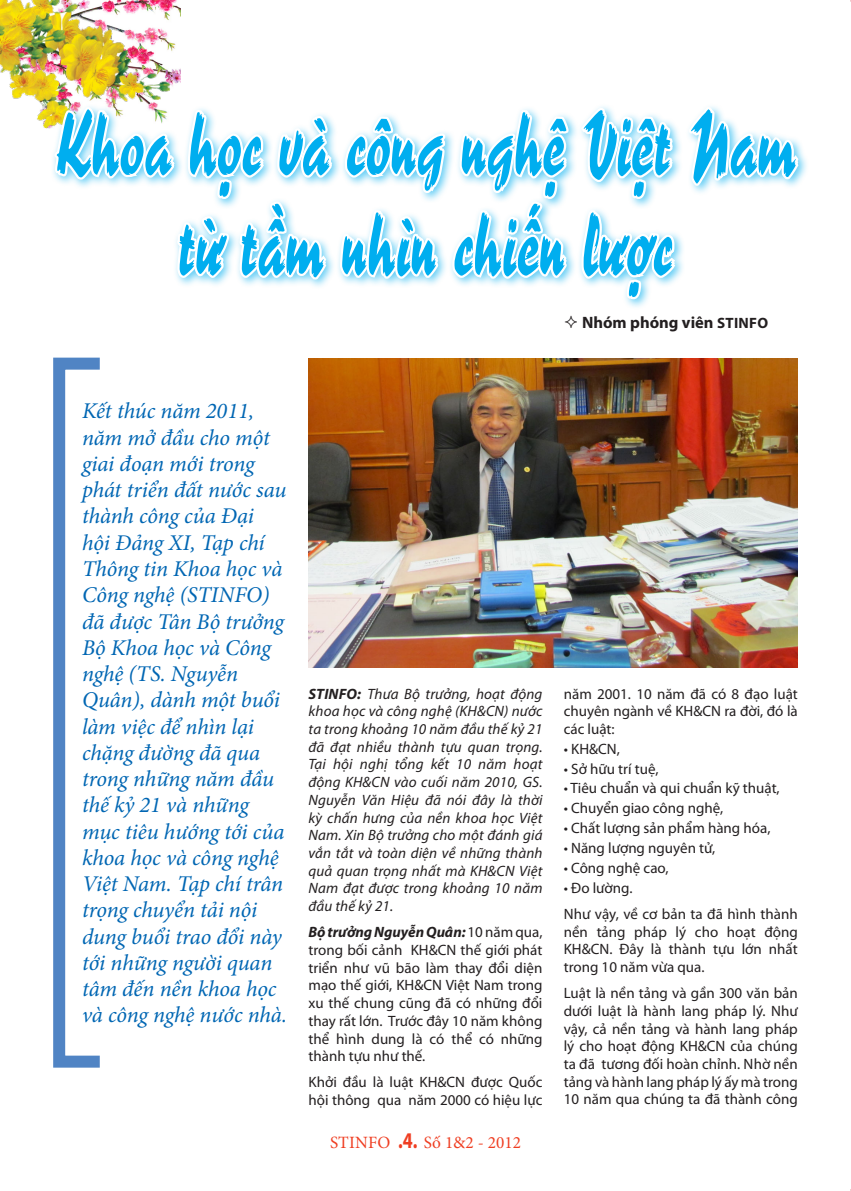
<style>
.page{position:relative;width:851px;height:1191px;background:#fff}
.page>*{position:absolute;margin:0;border:0;box-sizing:border-box;transform-origin:0 0}
.t1{font:82.5px "UVN But Long 2";letter-spacing:.005em;color:#00aeef;scale:.8 1}
.t2{font:italic 22.5px/26.2px "Minion Pro";letter-spacing:-.005em;color:#0166b3}
.t3{font:17.25px "Minion Pro";letter-spacing:.01em;color:#ef3e22}
.Tacgia{font:700 16.5px "Myriad Pro";color:#231f20}
.t4{font:15px/17.7px "Myriad Pro";color:#231f20;text-align:justify}
.t5{font:italic 15px/17.7px "Myriad Pro";letter-spacing:.01em;color:#231f20;text-align:justify}
.s1{font-size:15px}
.s2{font-weight:700}
.s3{font-weight:700;font-style:italic}
.s4{font-family:"Myriad Pro";font-weight:700;font-size:22.5px}
</style>
<div class="page">
<img style="left:43px;top:0;width:138px;height:129px">
<img style="left:0;top:0;width:172px;height:127px">
<div style="left:49px;top:102px;width:801px;height:160px;background:#00aeef;opacity:.62"></div>
<svg style="left:578px;top:106px;width:98px;height:90px"></svg>
<svg style="left:686px;top:105px;width:115px;height:84px"></svg>
<div style="left:172px;top:196px;width:678px;height:160px;background:#fff"></div>
<svg style="left:52px;top:104px;width:518px;height:183px"></svg>
<svg style="left:579px;top:209px;width:99px;height:93px"></svg>
<div style="left:53px;top:357px;width:53px;height:710px;border:12px solid #5084c4"></div>
<img style="left:308px;top:358px;width:489px;height:309px">
<p class="t1" style="left:53px;top:79px;width:930px">Khoa học và công nghệ Việt Nam</p>
<p class="t1" style="left:178px;top:179px;width:619px">từ tầm nhìn chiến lược</p>
<p class="Tacgia" style="left:582px;top:311px;width:188px">Nhóm phóng viên <span class="s1">STINFO</span></p>
<p class="t2" style="left:82px;top:398px;width:207px">Kết thúc năm 2011, năm mở đầu cho một giai đoạn mới trong phát triển đất nước sau thành công của Đại hội Đảng XI, Tạp chí<br>Thông tin Khoa học và<br>Công nghệ (STINFO) đã được Tân Bộ trưởng<br>Bộ Khoa học và Công nghệ (TS. Nguyễn<br>Quân), dành một buổi làm việc để nhìn lại chặng đường đã qua trong những năm đầu thế kỷ 21 và những mục tiêu hướng tới của khoa học và công nghệ<br>Việt Nam. Tạp chí trân trọng chuyển tải nội dung buổi trao đổi này tới những người quan tâm đến nền khoa học và công nghệ nước nhà.</p>
<p class="t5" style="left:308px;top:684px;width:235px"><span class="s2">STINFO:</span> Thưa Bộ trưởng, hoạt động khoa học và công nghệ (KH&amp;CN) nước ta trong khoảng 10 năm đầu thế kỷ 21 đã đạt nhiều thành tựu quan trọng.<br>Tại hội nghị tổng kết 10 năm hoạt động KH&amp;CN vào cuối năm 2010, GS.<br>Nguyễn Văn Hiệu đã nói đây là thời kỳ chấn hưng của nền khoa học Việt Nam. Xin Bộ trưởng cho một đánh giá vắn tắt và toàn diện về những thành quả quan trọng nhất mà KH&amp;CN Việt Nam đạt được trong khoảng 10 năm đầu thế kỷ 21.</p>
<p class="t4" style="left:308px;top:923px;width:235px"><span class="s3">Bộ trưởng Nguyễn Quân:</span> 10 năm qua, trong bối cảnh KH&amp;CN thế giới phát triển như vũ bão làm thay đổi diện mạo thế giới, KH&amp;CN Việt Nam trong xu thế chung cũng đã có những đổi thay rất lớn. Trước đây 10 năm không thể hình dung là có thể có những thành tựu như thế.</p>
<p class="t4" style="left:308px;top:1073px;width:235px">Khởi đầu là luật KH&amp;CN được Quốc hội thông qua năm 2000 có hiệu lực</p>
<p class="t3" style="left:330px;top:1131px;width:192px">STinfo <span class="s4">.4.</span> Số 1&amp;2 - 2012</p>
<p class="t4" style="left:563px;top:684px;width:235px">năm 2001. 10 năm đã có 8 đạo luật chuyên ngành về KH&amp;CN ra đời, đó là các luật:</p>
<p class="t4" style="left:563px;top:739px;width:58px">• KH&amp;CN,</p>
<p class="t4" style="left:563px;top:759px;width:96px">• Sở hữu trí tuệ,</p>
<p class="t4" style="left:563px;top:779px;width:217px">• Tiêu chuẩn và qui chuẩn kỹ thuật,</p>
<p class="t4" style="left:563px;top:799px;width:161px">• Chuyển giao công nghệ,</p>
<p class="t4" style="left:563px;top:819px;width:208px">• Chất lượng sản phẩm hàng hóa,</p>
<p class="t4" style="left:563px;top:839px;width:153px">• Năng lượng nguyên tử,</p>
<p class="t4" style="left:563px;top:858px;width:106px">• Công nghệ cao,</p>
<p class="t4" style="left:563px;top:878px;width:70px">• Đo lường.</p>
<p class="t4" style="left:563px;top:904px;width:235px">Như vậy, về cơ bản ta đã hình thành nền tảng pháp lý cho hoạt động KH&amp;CN. Đây là thành tựu lớn nhất trong 10 năm vừa qua.</p>
<p class="t4" style="left:563px;top:984px;width:235px">Luật là nền tảng và gần 300 văn bản dưới luật là hành lang pháp lý. Như vậy, cả nền tảng và hành lang pháp lý cho hoạt động KH&amp;CN của chúng ta đã tương đối hoàn chỉnh. Nhờ nền tảng và hành lang pháp lý ấy mà trong 10 năm qua chúng ta đã thành công</p>
</div>
